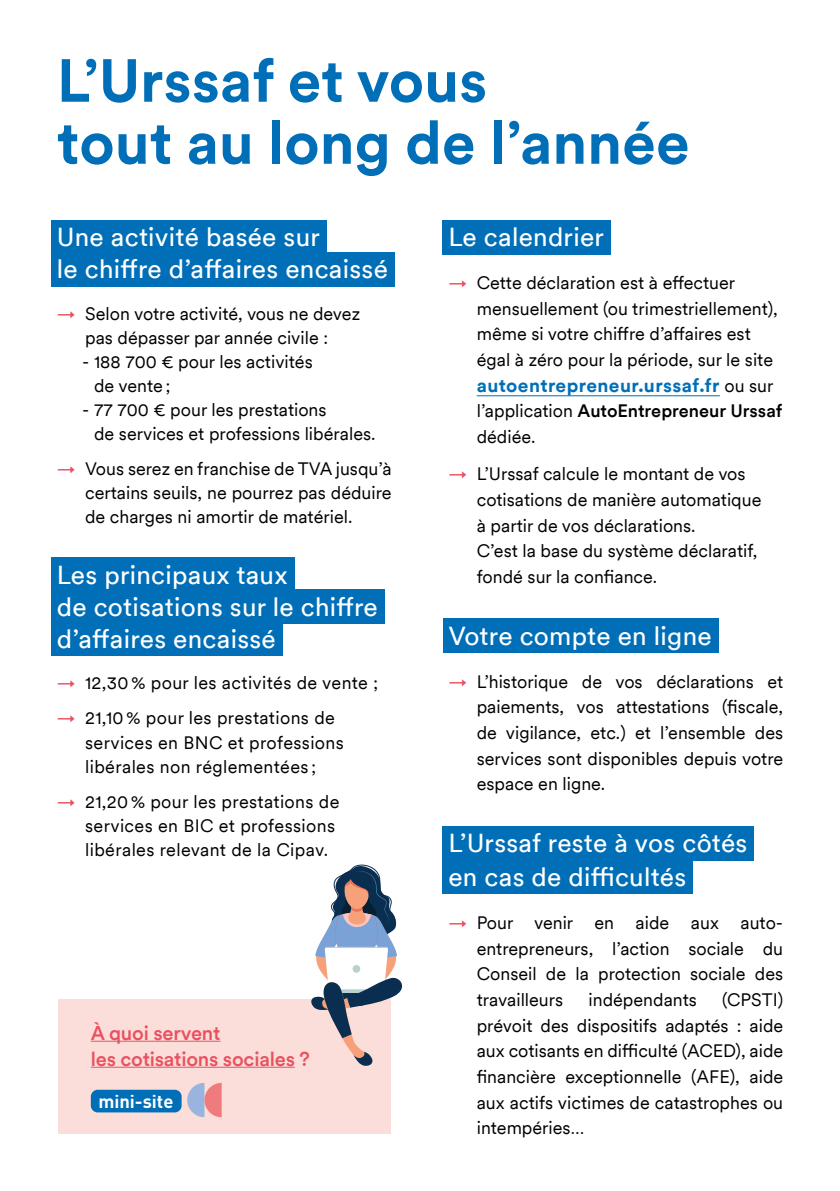
<style>
.page{position:relative;width:840px;height:1191px;background:#fff}
.page>*{position:absolute;margin:0;border:0;box-sizing:border-box;transform-origin:0 0}
.t1{font:700 60px/62px "Circular";color:#006fb8}
.TITRE_Bande{font:26px "Circular";letter-spacing:.01em;color:#fff}
.t2{font:500 20px/26px "Circular";letter-spacing:-.01em;color:#ea5160}
.H2_-_Texte_à_puces{font:700 19px "Circular";letter-spacing:.02em;color:#006fb8}
.t3{font:700 18.4px "DINOT";color:#fff}
.H2_-_Texte_à_puces-2{font:18px/25.6px "Circular";color:#000}
.H2_-_Texte_à_puces-3{font:18px/24px "Circular";letter-spacing:.02em;color:#000}
.H2_-_Texte_à_puces-4{font:500 18px/25.6px "Circular";color:#000}
.s1{color:#ea5160}
.s2{font-weight:400;font-size:18px;color:#000}
.s3{font-weight:400}
</style>
<div class="page">
<div style="left:51px;top:220px;width:275px;height:34px;background:#006fb8"></div>
<div style="left:51px;top:252px;width:343px;height:34px;background:#006fb8"></div>
<div style="left:51px;top:557px;width:243px;height:35px;background:#006fb8"></div>
<div style="left:51px;top:589px;width:333px;height:35px;background:#006fb8"></div>
<div style="left:51px;top:621px;width:231px;height:35px;background:#006fb8"></div>
<div style="left:442px;top:220px;width:168px;height:34px;background:#006fb8"></div>
<hr style="left:476px;top:395px;width:243px;height:1px;background:#006fb8">
<div style="left:442px;top:618px;width:276px;height:35px;background:#006fb8"></div>
<div style="left:442px;top:826px;width:311px;height:34px;background:#006fb8"></div>
<div style="left:442px;top:859px;width:250px;height:35px;background:#006fb8"></div>
<div style="left:58px;top:999px;width:332px;height:134px;background:#fbdeda"></div>
<hr style="left:91px;top:1040px;width:129px;height:1px;background:#ea5160">
<hr style="left:91px;top:1066px;width:204px;height:1px;background:#ea5160">
<div style="left:91px;top:1089px;width:90px;height:23px;background:#006fb8;border-radius:7px"></div>
<svg style="left:187px;top:1082px;width:34px;height:35px"></svg>
<svg style="left:311px;top:864px;width:92px;height:202px"></svg>
<p class="t1" style="left:57px;top:47px;width:634px">L’Urssaf et vous<br>tout au long de l’année</p>
<p class="TITRE_Bande" style="left:57px;top:220px;width:264px">Une activité basée sur</p>
<p class="TITRE_Bande" style="left:57px;top:252px;width:332px">le chiffre d’affaires encaissé</p>
<h2 class="H2_-_Texte_à_puces-2" style="left:57px;top:300px;width:305px;line-height:24px;text-align:center"><span class="s1">→</span> Selon votre activité, vous ne devez pas dépasser par année civile :</h2>
<h2 class="H2_-_Texte_à_puces-2" style="left:94px;top:348px;width:220px;line-height:24px;text-indent:-12px">- 188 700 € pour les activités de vente ;</h2>
<h2 class="H2_-_Texte_à_puces-2" style="left:94px;top:397px;width:283px;line-height:24px;text-indent:-12px">- 77 700 € pour les prestations<br>de services et professions libérales.</h2>
<h2 class="H2_-_Texte_à_puces-2" style="left:85px;top:456px;width:308px;line-height:24px;text-align:justify;text-indent:-28px"><span class="s1">→</span> Vous serez en franchise de TVA jusqu’à certains seuils, ne pourrez pas déduire de charges ni amortir de matériel.</h2>
<p class="TITRE_Bande" style="left:57px;top:557px;width:232px">Les principaux taux</p>
<p class="TITRE_Bande" style="left:57px;top:589px;width:322px">de cotisations sur le chiffre</p>
<p class="TITRE_Bande" style="left:57px;top:621px;width:220px">d’affaires encaissé</p>
<h2 class="H2_-_Texte_à_puces-3" style="left:57px;top:670px;width:322px"><span class="s1">→</span> 12,30 % pour les activités de vente ;</h2>
<h2 class="H2_-_Texte_à_puces-3" style="left:85px;top:705px;width:260px;text-indent:-28px"><span class="s1">→</span> 21,10 % pour les prestations de services en BNC et professions libérales non réglementées ;</h2>
<h2 class="H2_-_Texte_à_puces-3" style="left:85px;top:789px;width:256px;text-indent:-28px"><span class="s1">→</span> 21,20 % pour les prestations de services en BIC et professions libérales relevant de la Cipav.</h2>
<p class="t2" style="left:91px;top:1018px;width:220px">À quoi servent<br>les cotisations sociales ?</p>
<p class="t3" style="left:98px;top:1089px;width:76px">mini-site</p>
<p class="TITRE_Bande" style="left:448px;top:220px;width:157px">Le calendrier</p>
<h2 class="H2_-_Texte_à_puces-2" style="left:476px;top:269px;width:302px;text-indent:-28px"><span class="s1">→</span> Cette déclaration est à effectuer mensuellement (ou trimestriellement), même si votre chiffre d’affaires est égal à zéro pour la période, sur le site</h2>
<h2 class="H2_-_Texte_à_puces" style="left:476px;top:372px;width:298px">autoentrepreneur.urssaf.fr <span class="s2">ou sur</span></h2>
<h2 class="H2_-_Texte_à_puces-4" style="left:476px;top:397px;width:307px"><span class="s3">l’application</span> AutoEntrepreneur Urssaf <span class="s3">dédiée.</span></h2>
<h2 class="H2_-_Texte_à_puces-2" style="left:476px;top:460px;width:286px;text-indent:-28px"><span class="s1">→</span> L’Urssaf calcule le montant de vos cotisations de manière automatique à partir de vos déclarations.<br>C’est la base du système déclaratif, fondé sur la confiance.</h2>
<p class="TITRE_Bande" style="left:448px;top:618px;width:265px">Votre compte en ligne</p>
<h2 class="H2_-_Texte_à_puces-2" style="left:476px;top:668px;width:308px;text-align:justify;text-indent:-28px"><span class="s1">→</span> L’historique de vos déclarations et paiements, vos attestations (fiscale, de vigilance, etc.) et l’ensemble des services sont disponibles depuis votre espace en ligne.</h2>
<p class="TITRE_Bande" style="left:448px;top:826px;width:300px">L’Urssaf reste à vos côtés</p>
<p class="TITRE_Bande" style="left:448px;top:859px;width:239px">en cas de difficultés</p>
<h2 class="H2_-_Texte_à_puces-2" style="left:476px;top:909px;width:308px;text-align:justify;text-indent:-28px"><span class="s1">→</span> Pour venir en aide aux auto&shy;entrepreneurs, l’action sociale du Conseil de la protection sociale des travailleurs</h2>
<h2 class="H2_-_Texte_à_puces-2" style="left:476px;top:986px;width:308px;text-align:justify;text-indent:245px">(CPSTI) prévoit des dispositifs adaptés : aide aux cotisants en difficulté (ACED), aide financière exceptionnelle (AFE), aide aux actifs victimes de catastrophes ou intempéries…</h2>
<h2 class="H2_-_Texte_à_puces-2" style="left:588px;top:986px;width:110px">indépendants</h2>
</div>
